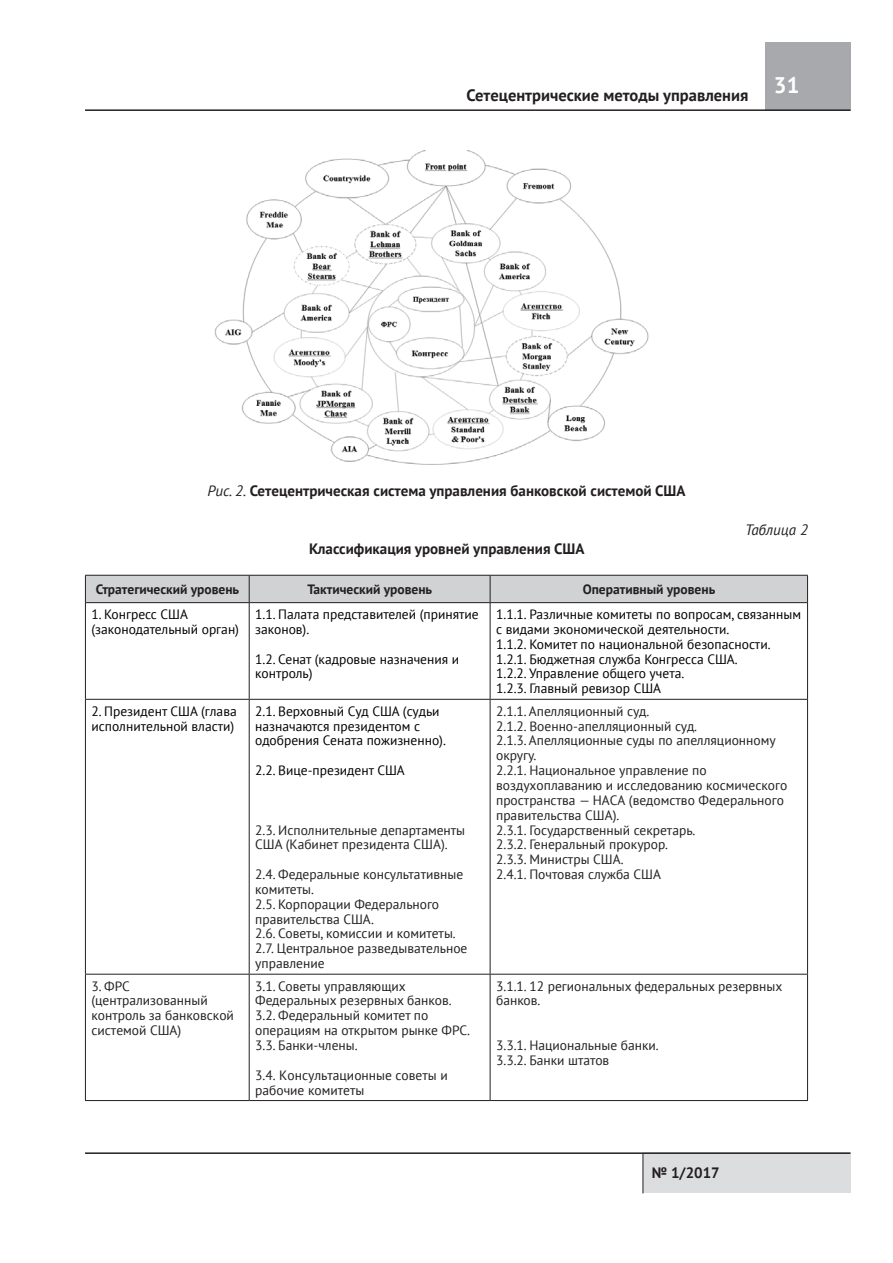
<style>
.page{position:relative;width:893px;height:1263px;background:#fff}
.page>*{position:absolute;margin:0;border:0;box-sizing:border-box;transform-origin:0 0}
.t1{font:700 22.5px "PT Sans";color:#fff}
.t2{font:700 16.5px "PT Sans";color:#231f20}
.t3{font:700 15px "PT Sans";color:#231f20}
.t4{font:italic 15px "PT Sans";color:#231f20}
.t5{font:13.5px/14.9px "PT Sans";color:#231f20}
.t6{font:13.5px/14.9px "PT Sans";color:#000}
.t7{font:700 13.5px "PT Sans";color:#231f20}
.s1{font-weight:400;font-style:italic}
</style>
<div class="page">
<div style="left:643px;top:1152px;width:207px;height:41px;background:#dcdddf"></div>
<hr style="left:643px;top:1153px;width:1px;height:40px;background:#231f20">
<hr style="left:85px;top:1152px;width:765px;height:2px;background:#231f20">
<div style="left:765px;top:43px;width:85px;height:68px;background:#a8a9ad"></div>
<hr style="left:85px;top:109px;width:765px;height:2px;background:#231f20">
<img style="left:214px;top:151px;width:435px;height:314px">
<hr style="left:85px;top:699px;width:164px;height:1px;background:#231f20">
<hr style="left:249px;top:699px;width:241px;height:1px;background:#231f20">
<hr style="left:490px;top:699px;width:318px;height:1px;background:#231f20">
<hr style="left:85px;top:974px;width:164px;height:1px;background:#231f20">
<hr style="left:249px;top:974px;width:241px;height:1px;background:#231f20">
<hr style="left:490px;top:974px;width:318px;height:1px;background:#231f20">
<hr style="left:85px;top:1100px;width:164px;height:1px;background:#231f20">
<hr style="left:249px;top:1100px;width:241px;height:1px;background:#231f20">
<hr style="left:490px;top:1100px;width:318px;height:1px;background:#231f20">
<hr style="left:85px;top:603px;width:1px;height:96px;background:#231f20">
<hr style="left:85px;top:700px;width:1px;height:274px;background:#231f20">
<hr style="left:85px;top:974px;width:1px;height:126px;background:#231f20">
<hr style="left:249px;top:603px;width:1px;height:96px;background:#231f20">
<hr style="left:490px;top:603px;width:1px;height:96px;background:#231f20">
<hr style="left:807px;top:603px;width:1px;height:96px;background:#231f20">
<hr style="left:249px;top:700px;width:1px;height:274px;background:#231f20">
<hr style="left:490px;top:700px;width:1px;height:274px;background:#231f20">
<hr style="left:807px;top:700px;width:1px;height:274px;background:#231f20">
<hr style="left:249px;top:974px;width:1px;height:126px;background:#231f20">
<hr style="left:490px;top:974px;width:1px;height:126px;background:#231f20">
<hr style="left:807px;top:974px;width:1px;height:126px;background:#231f20">
<div style="left:85px;top:575px;width:723px;height:27px;background:#d1d2d4"></div>
<hr style="left:85px;top:602px;width:164px;height:1px;background:#231f20">
<hr style="left:249px;top:602px;width:241px;height:1px;background:#231f20">
<hr style="left:490px;top:602px;width:318px;height:1px;background:#231f20">
<p class="t2" style="left:467px;top:84px;width:283px">Сетецентрические методы управления</p>
<h1 class="t1" style="left:774px;top:70px;width:27px">31</h1>
<p class="t3" style="left:207px;top:480px;width:480px"><span class="s1">Рис. 2.</span> Сетецентрическая система управления банковской системой США</p>
<p class="t3" style="left:309px;top:539px;width:277px">Классификация уровней управления США</p>
<p class="t4" style="left:745px;top:520px;width:64px">Таблица 2</p>
<p class="t7" style="left:96px;top:580px;width:145px">Стратегический уровень</p>
<p class="t7" style="left:307px;top:580px;width:126px">Тактический уровень</p>
<p class="t7" style="left:583px;top:580px;width:134px">Оперативный уровень</p>
<p class="t6" style="left:91px;top:606px;width:149px">1. Конгресс США (законодательный орган)</p>
<p class="t6" style="left:255px;top:606px;width:225px">1.1. Палата представителей (принятие законов).</p>
<p class="t6" style="left:255px;top:651px;width:206px">1.2. Сенат (кадровые назначения и контроль)</p>
<p class="t6" style="left:496px;top:606px;width:306px">1.1.1. Различные комитеты по вопросам, связанным с видами экономической деятельности.<br>1.1.2. Комитет по национальной безопасности.<br>1.2.1. Бюджетная служба Конгресса США.<br>1.2.2. Управление общего учета.<br>1.2.3. Главный ревизор США</p>
<p class="t6" style="left:91px;top:703px;width:147px">2. Президент США (глава исполнительной власти)</p>
<p class="t6" style="left:255px;top:703px;width:192px">2.1. Верховный Суд США (судьи назначаются президентом с одобрения Сената пожизненно).</p>
<p class="t6" style="left:255px;top:763px;width:151px">2.2. Вице-президент США</p>
<p class="t5" style="left:255px;top:822px;width:211px">2.3. Исполнительные департаменты<br>США (Кабинет президента США).</p>
<p class="t5" style="left:255px;top:866px;width:214px">2.4. Федеральные консультативные комитеты.<br>2.5. Корпорации Федерального правительства США.<br>2.6. Советы, комиссии и комитеты.<br>2.7. Центральное разведывательное управление</p>
<p class="t5" style="left:91px;top:978px;width:144px">3. ФРС (централизованный контроль за банковской системой США)</p>
<p class="t5" style="left:255px;top:978px;width:216px">3.1. Советы управляющих<br>Федеральных резервных банков.<br>3.2. Федеральный комитет по операциям на открытом рынке ФРС.<br>3.3. Банки-члены.</p>
<p class="t5" style="left:255px;top:1067px;width:194px">3.4. Консультационные советы и рабочие комитеты</p>
<p class="t5" style="left:496px;top:703px;width:293px">2.1.1. Апелляционный суд.<br>2.1.2. Военно-апелляционный суд.<br>2.1.3. Апелляционные суды по апелляционному округу.<br>2.2.1. Национальное управление по воздухоплаванию и исследованию космического пространства — НАСА (ведомство Федерального правительства США).<br>2.3.1. Государственный секретарь.<br>2.3.2. Генеральный прокурор.<br>2.3.3. Министры США.<br>2.4.1. Почтовая служба США</p>
<p class="t5" style="left:496px;top:978px;width:288px">3.1.1. 12 региональных федеральных резервных банков.</p>
<p class="t5" style="left:496px;top:1037px;width:164px">3.3.1. Национальные банки.<br>3.3.2. Банки штатов</p>
<p class="t3" style="left:652px;top:1163px;width:69px">№ 1/2017</p>
</div>
